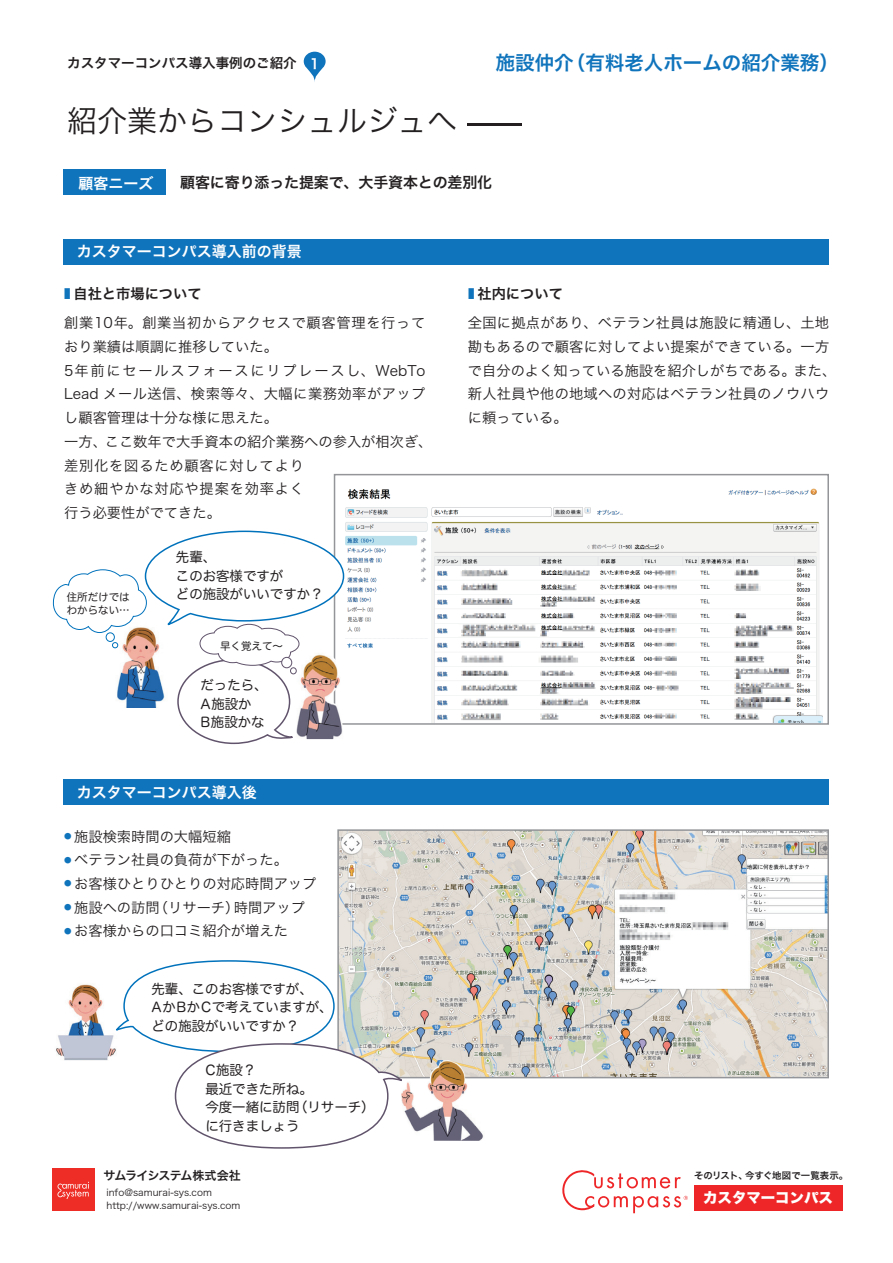
<style>
.page{position:relative;width:893px;height:1263px;background:#fff}
.page>*{position:absolute;margin:0;border:0;box-sizing:border-box;transform-origin:0 0}
.t1{font:30px "Hira Kaku Pro W3";color:#231f20}
.t2{font:19.5px "Hira Kaku Pro W6";color:#1074bc}
.t3{font:15px "Hira Kaku Pro W6";color:#fff}
.t4{font:15px "Hira Kaku Pro W6";letter-spacing:-.01em;color:#231f20}
.t5{font:14.4px "Hira Kaku Std W8";color:#fff}
.t6{font:14.25px/23.7px "Hira Kaku Pro W3";color:#231f20}
.t7{font:14.25px/23.7px "Hira Kaku Pro W3";letter-spacing:.035em;color:#231f20}
.t8{font:14.25px "Hira Kaku Pro W6";color:#231f20}
.t9{font:13.8px "Hira Kaku Pro W6";color:#fff}
.t10{font:13.5px/18.5px "Hira Maru Pro W4";color:#231f20}
.t11{font:13.5px "Hira Kaku Pro W6";color:#231f20}
.t12{font:12px "Hira Kaku Pro W6";letter-spacing:-.05em;color:#231f20}
.t13{font:10.5px/13.5px "Hira Maru Pro W4";color:#231f20}
.t14{font:9.6px/12.9px "Hira Kaku Pro W3";color:#231f20}
.t15{font:9.45px "Hira Kaku Std W6";color:#231f20}
.s1{color:#1074bc}
</style>
<div class="page">
<div style="left:694px;top:1185px;width:148px;height:26px;background:#ee2628"></div>
<div style="left:64px;top:239px;width:765px;height:25px;background:#1074bc"></div>
<div style="left:334px;top:474px;width:495px;height:251px;background:#fff;border:2px solid #939598"></div>
<img style="left:345px;top:488px;width:477px;height:235px">
<svg style="left:304px;top:52px;width:22px;height:30px"></svg>
<div style="left:64px;top:779px;width:765px;height:26px;background:#1074bc"></div>
<img style="left:340px;top:832px;width:486px;height:243px">
<div style="left:337px;top:829px;width:492px;height:249px;border:2px solid #939598"></div>
<img style="left:56px;top:984px;width:58px;height:77px">
<svg style="left:53px;top:530px;width:292px;height:215px"></svg>
<svg style="left:114px;top:959px;width:289px;height:190px"></svg>
<img style="left:401px;top:1060px;width:85px;height:81px">
<div style="left:52px;top:1168px;width:42px;height:43px;background:#ee2d26"></div>
<svg style="left:57px;top:1182px;width:32px;height:17px"></svg>
<svg style="left:562px;top:1170px;width:126px;height:43px"></svg>
<div style="left:64px;top:170px;width:102px;height:25px;background:#1074bc"></div>
<p class="t11" style="left:67px;top:51px;width:231px">カスタマーコンパス導入事例のご紹介</p>
<h2 class="t2" style="left:496px;top:45px;width:345px">施設仲介（有料老人ホームの紹介業務）</h2>
<h1 class="t1" style="left:67px;top:94px;width:455px">紹介業からコンシュルジュへ ̶</h1>
<p class="t9" style="left:310px;top:51px;width:11px">1</p>
<p class="t3" style="left:78px;top:169px;width:76px">顧客ニーズ</p>
<p class="t4" style="left:180px;top:168px;width:313px">顧客に寄り添った提案で、大手資本との差別化</p>
<p class="t3" style="left:77px;top:238px;width:226px">カスタマーコンパス導入前の背景</p>
<p class="t8" style="left:64px;top:281px;width:139px"><span class="s1">■</span> 自社と市場について</p>
<p class="t8" style="left:468px;top:281px;width:96px"><span class="s1">■</span> 社内について</p>
<p class="t7" style="left:64px;top:310px;width:370px">創業10年。創業当初からアクセスで顧客管理を行っており業績は順調に推移していた。<br>5年前にセールスフォースにリプレースし、WebTo<br>Lead メール送信、検索等々、大幅に業務効率がアップし顧客管理は十分な様に思えた。<br>一方、ここ数年で大手資本の紹介業務への参入が相次ぎ、差別化を図るため顧客に対してより<br>きめ細やかな対応や提案を効率よく<br>行う必要性がでてきた。</p>
<p class="t6" style="left:468px;top:310px;width:370px">全国に拠点があり、ベテラン社員は施設に精通し、土地勘もあるので顧客に対してよい提案ができている。一方で自分のよく知っている施設を紹介しがちである。また、新人社員や他の地域への対応はベテラン社員のノウハウに頼っている。</p>
<p class="t13" style="left:67px;top:589px;width:65px">住所だけではわからない…</p>
<p class="t10" style="left:176px;top:547px;width:149px">先輩、<br>このお客様ですが<br>どの施設がいいですか？</p>
<p class="t13" style="left:220px;top:638px;width:64px">早く覚えて～</p>
<p class="t10" style="left:201px;top:675px;width:69px">だったら、<br>A施設か<br>B施設かな</p>
<p class="t3" style="left:77px;top:778px;width:181px">カスタマーコンパス導入後</p>
<p class="t6" style="left:64px;top:823px;width:168px"><sup>●</sup> 施設検索時間の大幅短縮</p>
<p class="t6" style="left:64px;top:847px;width:225px"><sup>●</sup> ベテラン社員の負荷が下がった。</p>
<p class="t6" style="left:64px;top:871px;width:254px"><sup>●</sup> お客様ひとりひとりの対応時間アップ</p>
<p class="t6" style="left:64px;top:894px;width:242px"><sup>●</sup> 施設への訪問（リサーチ）時間アップ</p>
<p class="t6" style="left:64px;top:918px;width:225px"><sup>●</sup> お客様からの口コミ紹介が増えた</p>
<p class="t10" style="left:152px;top:978px;width:183px">先輩、このお客様ですが、<br>AかBかCで考えていますが、どの施設がいいですか？</p>
<p class="t10" style="left:205px;top:1060px;width:171px">C施設？<br>最近できた所ね。<br>今度一緒に訪問（リサーチ）に行きましょう</p>
<p class="t12" style="left:104px;top:1165px;width:139px">サムライシステム株式会社</p>
<p class="t14" style="left:106px;top:1185px;width:135px">info@samurai-sys.com http://www.samurai-sys.com</p>
<p class="t5" style="left:703px;top:1190px;width:131px">カスタマーコンパス</p>
<p class="t15" style="left:694px;top:1168px;width:156px">そのリスト、今すぐ地図で一覧表示。</p>
</div>
